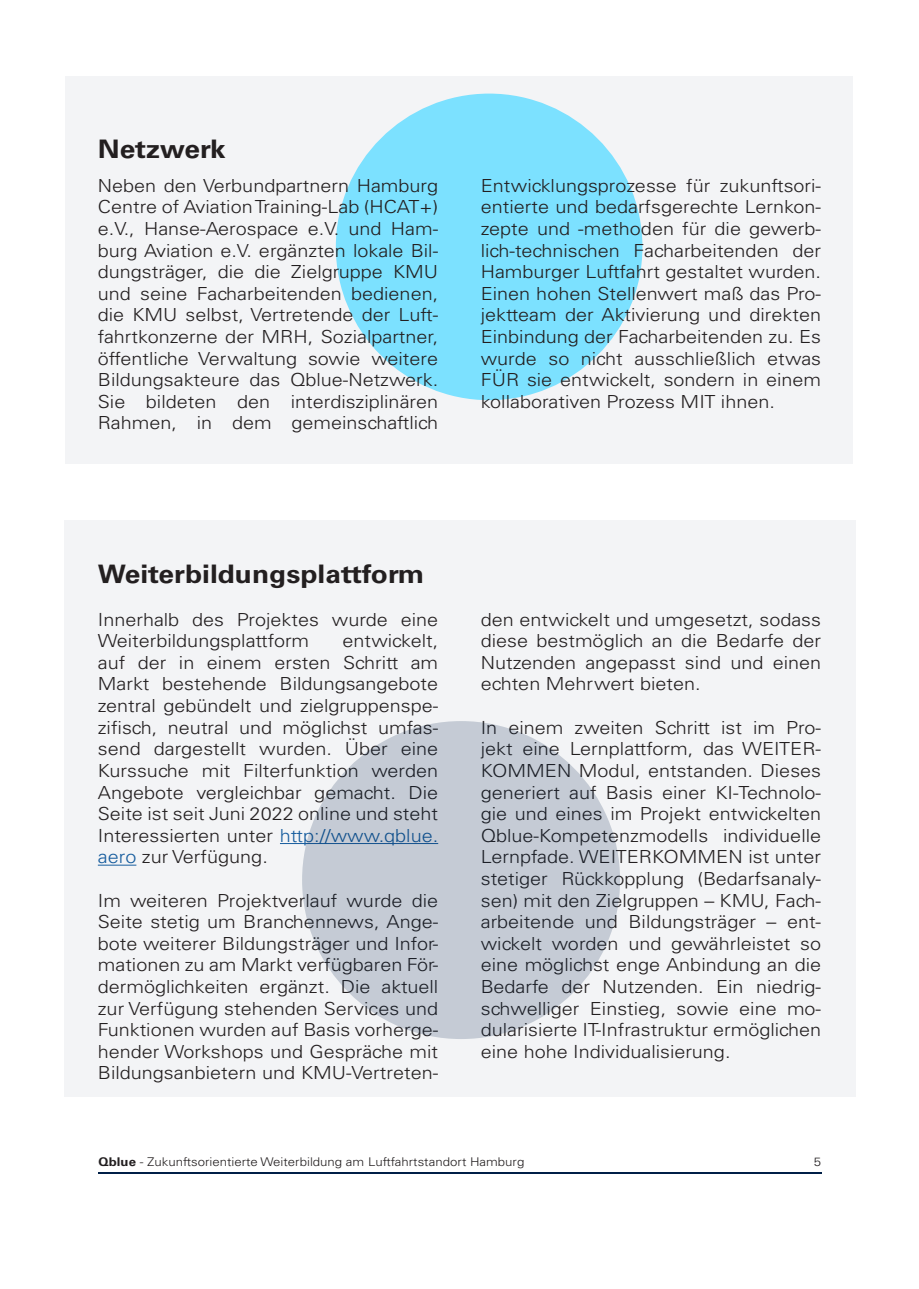
<style>
.page{position:relative;width:919px;height:1289px;background:#fff}
.page>*{position:absolute;margin:0;border:0;box-sizing:border-box;transform-origin:0 0}
.t1{font:700 25.5px "Univers LT Std";color:#231f20;scale:1.1 1}
.t2{font:300 18px/21.6px "Univers LT Std";color:#231f20;text-align:justify;scale:1.1 1}
.t3{font:300 12px "Univers LT Std";color:#231f20;scale:1.1 1}
.s1{color:#175d9e}
.s2{font-weight:700}
</style>
<div class="page">
<hr style="left:98px;top:1172px;width:723px;height:1px;background:#001f47">
<div style="left:66px;top:77px;width:787px;height:386px;background:#f3f4f6"></div>
<div style="left:64px;top:520px;width:791px;height:576px;background:#f3f4f6"></div>
<div style="left:336px;top:94px;width:306px;height:306px;background:#7ce1ff;border-radius:50%"></div>
<hr style="left:280px;top:843px;width:158px;height:1px;background:#175d9e">
<hr style="left:98px;top:864px;width:38px;height:1px;background:#175d9e">
<div style="left:302px;top:721px;width:318px;height:318px;background:#c5cbd5;border-radius:50%"></div>
<p class="t1" style="left:98px;top:134px;width:118px">Netzwerk</p>
<p class="t2" style="left:98px;top:174px;width:311px">Neben den Verbundpartnern Hamburg Centre of Aviation Training-Lab (HCAT+) e.V., Hanse-Aerospace e.V. und Ham&shy;burg Aviation e.V. ergänzten lokale Bil&shy;dungsträger, die die Zielgruppe KMU und seine Facharbeitenden bedienen, die KMU selbst, Vertretende der Luft&shy;fahrtkonzerne der MRH, Sozialpartner, öffentliche Verwaltung sowie weitere Bildungsakteure das Qblue-Netzwerk.<br>Sie bildeten den interdisziplinären Rahmen, in dem gemeinschaftlich</p>
<p class="t2" style="left:480px;top:174px;width:311px">Entwicklungsprozesse für zukunftsori&shy;entierte und bedarfsgerechte Lernkon&shy;zepte und -methoden für die gewerb&shy;lich-technischen Facharbeitenden der Hamburger Luftfahrt gestaltet wurden.<br>Einen hohen Stellenwert maß das Pro&shy;jektteam der Aktivierung und direkten Einbindung der Facharbeitenden zu. Es wurde so nicht ausschließlich etwas FÜR sie entwickelt, sondern in einem kollaborativen Prozess MIT ihnen.</p>
<p class="t1" style="left:98px;top:559px;width:298px">Weiterbildungsplattform</p>
<p class="t2" style="left:98px;top:608px;width:311px">Innerhalb des Projektes wurde eine<br>Weiterbildungsplattform</p>
<p class="t2" style="left:98px;top:630px;width:311px;text-indent:244px">entwickelt, auf der in einem ersten Schritt am Markt bestehende Bildungsangebote zentral gebündelt und zielgruppenspe&shy;zifisch, neutral und möglichst umfas&shy;send dargestellt wurden. Über eine Kurssuche mit Filterfunktion werden Angebote vergleichbar gemacht. Die Seite ist seit Juni 2022 online und steht Interessierten unter <span class="s1">http://www.qblue. aero</span> zur Verfügung.</p>
<p class="t2" style="left:98px;top:889px;width:311px">Im weiteren Projektverlauf wurde die Seite stetig um Branchennews, Ange&shy;bote weiterer Bildungsträger und Infor&shy;mationen zu am Markt verfügbaren För&shy;dermöglichkeiten ergänzt. Die aktuell zur Verfügung stehenden Services und Funktionen wurden auf Basis vorherge&shy;hender Workshops und Gespräche mit Bildungsanbietern und KMU-Vertreten-</p>
<p class="t2" style="left:480px;top:608px;width:311px">den entwickelt und umgesetzt, sodass diese bestmöglich an die Bedarfe der Nutzenden angepasst sind und einen echten Mehrwert bieten.</p>
<p class="t2" style="left:480px;top:716px;width:311px">In einem zweiten Schritt ist im Pro&shy;jekt eine Lernplattform, das WEITER-KOMMEN Modul, entstanden. Dieses generiert auf Basis einer KI-Technolo&shy;gie und eines im Projekt entwickelten Qblue-Kompetenzmodells individuelle Lernpfade. WEITERKOMMEN ist unter stetiger Rückkopplung (Bedarfsanaly&shy;sen) mit den Zielgruppen – KMU, Fach&shy;arbeitende und Bildungsträger – ent&shy;wickelt worden und gewährleistet so eine möglichst enge Anbindung an die Bedarfe der Nutzenden. Ein niedrig&shy;schwelliger Einstieg, sowie eine mo&shy;dularisierte IT-Infrastruktur ermöglichen eine hohe Individualisierung.</p>
<p class="t3" style="left:99px;top:1154px;width:388px"><span class="s2">Qblue</span> - Zukunftsorientierte Weiterbildung am Luftfahrtstandort Hamburg</p>
<p class="t3" style="left:813px;top:1153px;width:8px">5</p>
</div>
